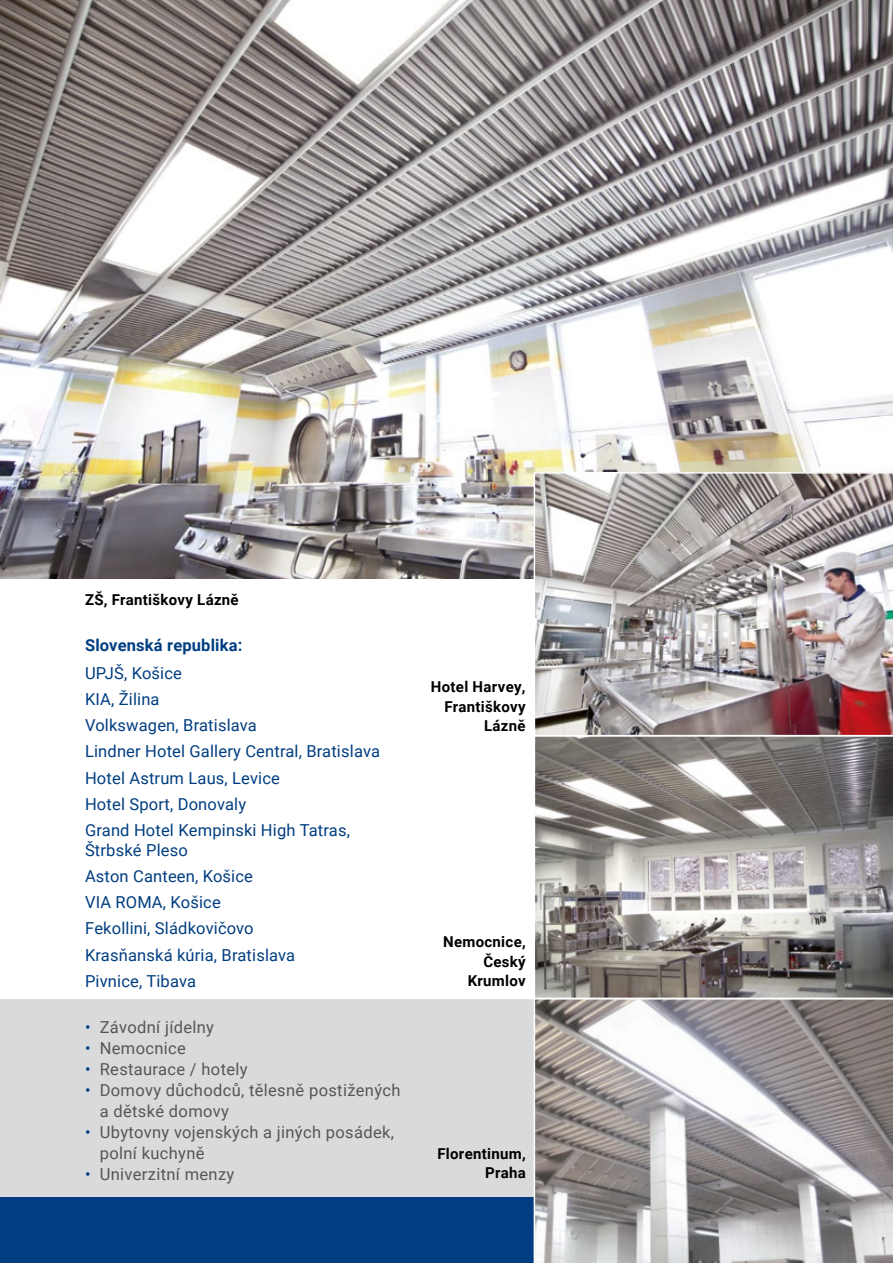
<style>
.page{position:relative;width:893px;height:1263px;background:#fff}
.page>*{position:absolute;margin:0;border:0;box-sizing:border-box;transform-origin:0 0}
.t1{font:16.5px/26.2px "Roboto";letter-spacing:.01em;color:#003e81}
.t2{font:16.5px/21px "Roboto";letter-spacing:.02em;color:#555756}
.t3{font:700 16.5px "Roboto";letter-spacing:.01em;color:#003e81}
.t4{font:700 15px/19.5px "Roboto";letter-spacing:.02em;color:#000;text-align:right}
.s1{color:#003e81}
</style>
<div class="page">
<img style="left:0;top:0;width:893px;height:578px">
<div style="left:0;top:999px;width:534px;height:209px;background:#d9dadb"></div>
<div style="left:0;top:1197px;width:534px;height:66px;background:#003e81"></div>
<svg style="left:535px;top:736px;width:358px;height:262px;background:#938e8c"></svg>
<img style="left:534px;top:472px;width:359px;height:263px">
<svg style="left:535px;top:999px;width:358px;height:264px"></svg>
<p class="t4" style="left:85px;top:589px;width:155px">ZŠ, Františkovy Lázně</p>
<p class="t3" style="left:85px;top:633px;width:159px">Slovenská republika:</p>
<p class="t1" style="left:85px;top:659px;width:296px">UPJŠ, Košice<br>KIA, Žilina<br>Volkswagen, Bratislava<br>Lindner Hotel Gallery Central, Bratislava<br>Hotel Astrum Laus, Levice<br>Hotel Sport, Donovaly<br>Grand Hotel Kempinski High Tatras,</p>
<p class="t1" style="left:85px;top:836px;width:212px">Štrbské Pleso<br>Aston Canteen, Košice<br>VIA ROMA, Košice<br>Fekollini, Sládkovičovo<br>Krasňanská kúria, Bratislava<br>Pivnice, Tibava</p>
<p class="t2" style="left:85px;top:1016px;width:131px"><span class="s1">•</span> Závodní jídelny</p>
<p class="t2" style="left:85px;top:1037px;width:102px"><span class="s1">•</span> Nemocnice</p>
<p class="t2" style="left:85px;top:1058px;width:164px"><span class="s1">•</span> Restaurace / hotely</p>
<p class="t2" style="left:100px;top:1079px;width:302px;text-indent:-15px"><span class="s1">•</span> Domovy důchodců, tělesně postižených a dětské domovy</p>
<p class="t2" style="left:100px;top:1121px;width:296px;text-indent:-15px"><span class="s1">•</span> Ubytovny vojenských a jiných posádek, polní kuchyně</p>
<p class="t2" style="left:85px;top:1163px;width:151px"><span class="s1">•</span> Univerzitní menzy</p>
<p class="t4" style="left:431px;top:677px;width:96px">Hotel Harvey,<br>Františkovy<br>Lázně</p>
<p class="t4" style="left:443px;top:931px;width:84px">Nemocnice,<br>Český<br>Krumlov</p>
<p class="t4" style="left:437px;top:1143px;width:90px">Florentinum,<br>Praha</p>
</div>
